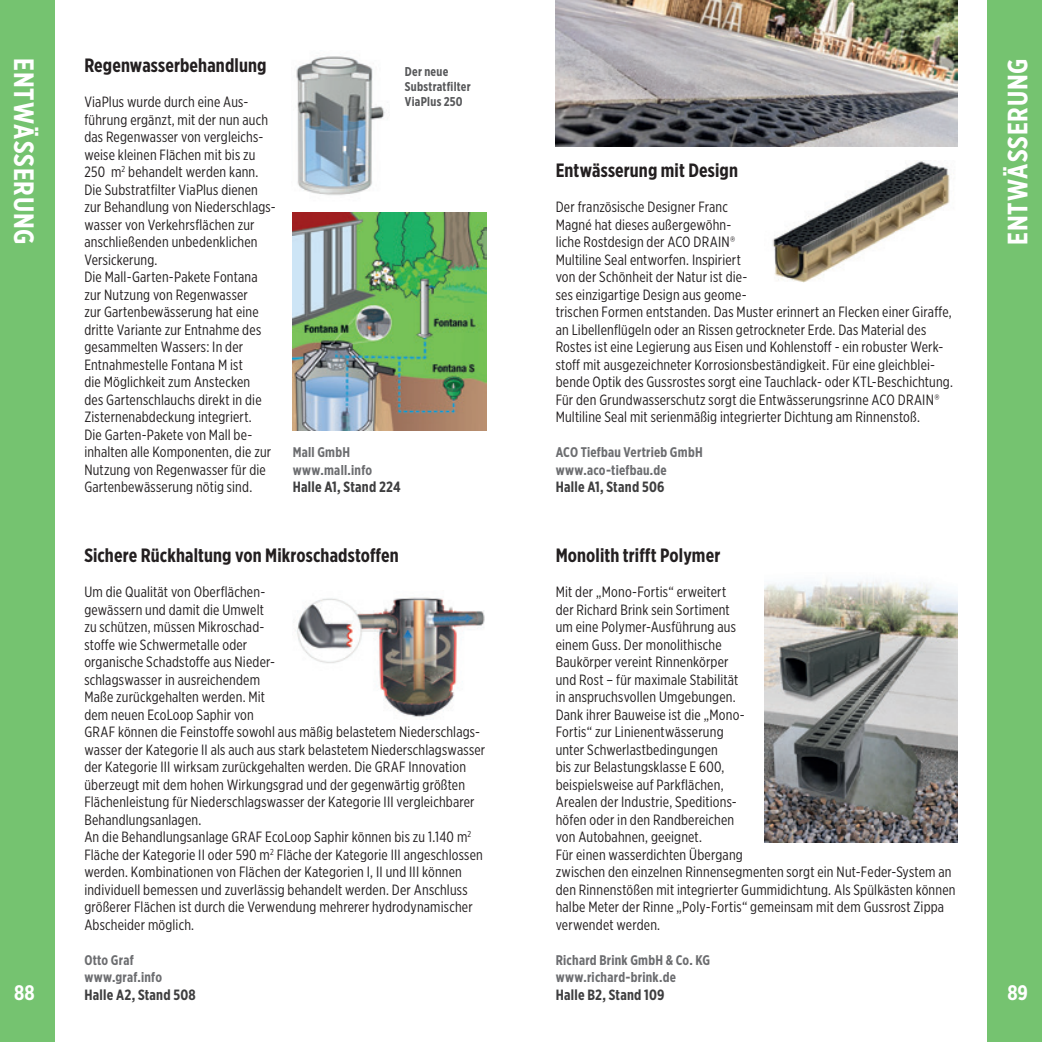
<style>
.page{position:relative;width:1042px;height:1042px;background:#fff}
.page>*{position:absolute;margin:0;border:0;box-sizing:border-box;transform-origin:0 0}
.t1{font:700 28px "Gotham X Narrow";letter-spacing:.03em;color:#fff}
.t2{font:700 21px "Gotham X Narrow";color:#fff}
.t3{font:700 19.25px "Gotham X Narrow";letter-spacing:.005em;color:#231f20}
.t4{font:14.88px/17.5px "Gotham X Narrow";letter-spacing:.015em;color:#231f20}
.t5{font:700 14.88px "Gotham X Narrow";letter-spacing:.015em;color:#3e3e3f}
.t6{font:700 14px/17.5px "Gotham X Narrow";letter-spacing:.02em;color:#6c6d70}
.t7{font:700 12.78px/15px "Gotham X Narrow";letter-spacing:.02em;color:#57585a}
</style>
<div class="page">
<div style="left:0;top:0;width:55px;height:1042px;background:#75c370"></div>
<div style="left:987px;top:0;width:55px;height:1042px;background:#75c370"></div>
<img style="left:293px;top:212px;width:193px;height:218px">
<img style="left:296px;top:56px;width:89px;height:140px">
<img style="left:296px;top:597px;width:189px;height:120px">
<img style="left:764px;top:579px;width:193px;height:263px">
<img style="left:772px;top:161px;width:178px;height:121px">
<img style="left:556px;top:0;width:401px;height:146px">
<p class="t3" style="left:84px;top:53px;width:184px">Regenwasserbehandlung</p>
<p class="t4" style="left:84px;top:93px;width:193px">ViaPlus wurde durch eine Aus&shy;führung ergänzt, mit der nun auch das Regenwasser von vergleichs&shy;weise kleinen Flächen mit bis zu<br>250 m<sup>2</sup> behandelt werden kann.<br>Die Substratfilter ViaPlus dienen zur Behandlung von Niederschlags&shy;wasser von Verkehrsflächen zur anschließenden unbedenklichen<br>Versickerung.<br>Die Mall-Garten-Pakete Fontana zur Nutzung von Regenwasser<br>zur Gartenbewässerung hat eine dritte Variante zur Entnahme des gesammelten Wassers: In der<br>Entnahmestelle Fontana M ist<br>die Möglichkeit zum Anstecken<br>des Gartenschlauchs direkt in die<br>Zisternenabdeckung integriert.<br>Die Garten-Pakete von Mall be&shy;inhalten alle Komponenten, die zur<br>Nutzung von Regenwasser für die<br>Gartenbewässerung nötig sind.</p>
<h1 class="t1" style="left:41px;top:58px;width:188px;rotate:90deg">ENTWÄSSERUNG</h1>
<h1 class="t1" style="left:1000px;top:245px;width:188px;rotate:-90deg">ENTWÄSSERUNG</h1>
<p class="t7" style="left:405px;top:64px;width:67px">Der neue<br>Substratfilter<br>ViaPlus 250</p>
<p class="t3" style="left:556px;top:158px;width:184px">Entwässerung mit Design</p>
<p class="t4" style="left:556px;top:198px;width:399px">Der französische Designer Franc<br>Magné hat dieses außergewöhn-<br>liche Rostdesign der ACO DRAIN®<br>Multiline Seal entworfen. Inspiriert<br>von der Schönheit der Natur ist die-<br>ses einzigartige Design aus geome-<br>trischen Formen entstanden. Das Muster erinnert an Flecken einer Giraffe, an Libellenflügeln oder an Rissen getrockneter Erde. Das Material des Rostes ist eine Legierung aus Eisen und Kohlenstoff - ein robuster Werk&shy;stoff mit ausgezeichneter Korrosionsbeständigkeit. Für eine gleichblei&shy;bende Optik des Gussrostes sorgt eine Tauchlack- oder KTL-Beschichtung.<br>Für den Grundwasserschutz sorgt die Entwässerungsrinne ACO DRAIN® Multiline Seal mit serienmäßig integrierter Dichtung am Rinnenstoß.</p>
<p class="t6" style="left:556px;top:443px;width:149px">ACO Tiefbau Vertrieb GmbH www.aco-tiefbau.de</p>
<p class="t5" style="left:556px;top:478px;width:110px">Halle A1, Stand 506</p>
<p class="t6" style="left:293px;top:443px;width:81px">Mall GmbH www.mall.info</p>
<p class="t5" style="left:293px;top:478px;width:109px">Halle A1, Stand 224</p>
<p class="t3" style="left:84px;top:543px;width:316px">Sichere Rückhaltung von Mikroschadstoffen</p>
<p class="t4" style="left:84px;top:583px;width:402px">Um die Qualität von Oberflächen-<br>gewässern und damit die Umwelt<br>zu schützen, müssen Mikroschad-<br>stoffe wie Schwermetalle oder<br>organische Schadstoffe aus Nieder-<br>schlagswasser in ausreichendem<br>Maße zurückgehalten werden. Mit<br>dem neuen EcoLoop Saphir von<br>GRAF können die Feinstoffe sowohl aus mäßig belastetem Niederschlags&shy;wasser der Kategorie II als auch aus stark belastetem Niederschlagswasser der Kategorie III wirksam zurückgehalten werden. Die GRAF Innovation überzeugt mit dem hohen Wirkungsgrad und der gegenwärtig größten Flächenleistung für Niederschlagswasser der Kategorie III vergleichbarer Behandlungsanlagen.<br>An die Behandlungsanlage GRAF EcoLoop Saphir können bis zu 1.140 m<sup>2<br></sup>Fläche der Kategorie II oder 590 m<sup>2</sup> Fläche der Kategorie III angeschlossen werden. Kombinationen von Flächen der Kategorien I, II und III können individuell bemessen und zuverlässig behandelt werden. Der Anschluss größerer Flächen ist durch die Verwendung mehrerer hydrodynamischer Abscheider möglich.</p>
<p class="t6" style="left:84px;top:951px;width:79px">Otto Graf www.graf.info</p>
<p class="t5" style="left:84px;top:985px;width:113px">Halle A2, Stand 508</p>
<p class="t3" style="left:556px;top:543px;width:166px">Monolith trifft Polymer</p>
<p class="t4" style="left:556px;top:583px;width:401px">Mit der „Mono-Fortis“ erweitert<br>der Richard Brink sein Sortiment<br>um eine Polymer-Ausführung aus<br>einem Guss. Der monolithische<br>Baukörper vereint Rinnenkörper<br>und Rost – für maximale Stabilität<br>in anspruchsvollen Umgebungen.<br>Dank ihrer Bauweise ist die „Mono-<br>Fortis“ zur Linienentwässerung<br>unter Schwerlastbedingungen<br>bis zur Belastungsklasse E 600,<br>beispielsweise auf Parkflächen,<br>Arealen der Industrie, Speditions-<br>höfen oder in den Randbereichen<br>von Autobahnen, geeignet.<br>Für einen wasserdichten Übergang<br>zwischen den einzelnen Rinnensegmenten sorgt ein Nut-Feder-System an den Rinnenstößen mit integrierter Gummidichtung. Als Spülkästen können halbe Meter der Rinne „Poly-Fortis“ gemeinsam mit dem Gussrost Zippa verwendet werden.</p>
<p class="t6" style="left:556px;top:951px;width:156px">Richard Brink GmbH &amp; Co. KG www.richard-brink.de</p>
<p class="t5" style="left:556px;top:985px;width:110px">Halle B2, Stand 109</p>
<h2 class="t2" style="left:14px;top:979px;width:22px">88</h2>
<h2 class="t2" style="left:1007px;top:979px;width:22px">89</h2>
</div>
